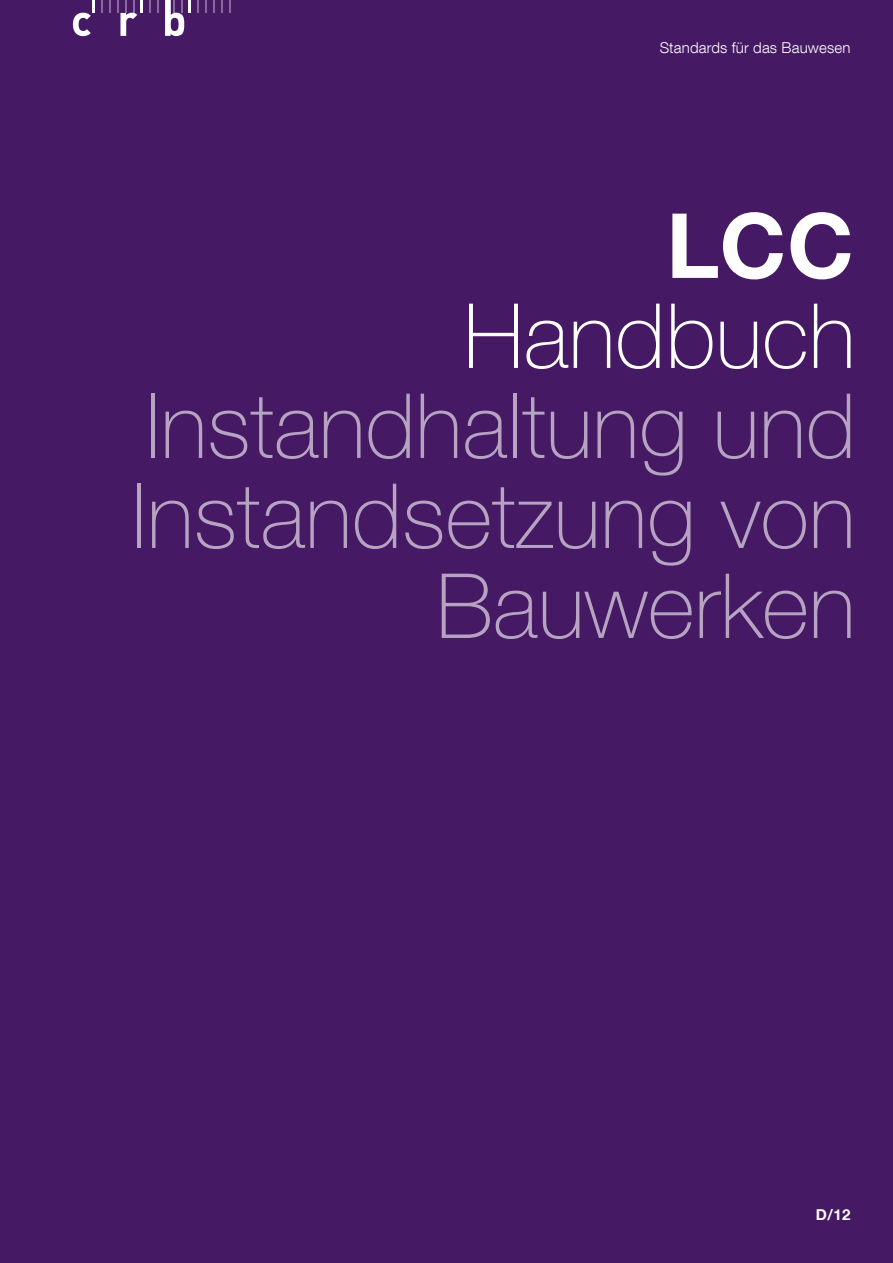
<style>
.page{position:relative;width:893px;height:1263px;background:#461964}
.page>*{position:absolute;margin:0;border:0;box-sizing:border-box;transform-origin:0 0}
.t1{font:100 90px/90px "Helvetica Neue LT Com";color:#b5a3c1;text-align:right}
.t2{font:100 90px "Helvetica Neue LT Com";color:#fff}
.t3{font:700 90px "Helvetica Neue LT Com";color:#fff}
.t4{font:300 15px "Helvetica Neue LT Com";letter-spacing:.01em;color:#fff}
.t5{font:700 15px "Helvetica Neue LT Com";color:#fff}
</style>
<div class="page">
<svg style="left:101px;top:0;width:1px;height:13px"></svg>
<svg style="left:109px;top:0;width:1px;height:13px"></svg>
<svg style="left:149px;top:0;width:1px;height:13px"></svg>
<svg style="left:157px;top:0;width:1px;height:13px"></svg>
<svg style="left:197px;top:0;width:1px;height:13px"></svg>
<svg style="left:205px;top:0;width:1px;height:13px"></svg>
<svg style="left:213px;top:0;width:1px;height:13px"></svg>
<svg style="left:221px;top:0;width:1px;height:13px"></svg>
<svg style="left:229px;top:0;width:1px;height:13px"></svg>
<svg style="left:73px;top:0;width:22px;height:36px"></svg>
<svg style="left:117px;top:0;width:26px;height:36px"></svg>
<svg style="left:165px;top:0;width:26px;height:36px"></svg>
<p class="t4" style="left:660px;top:39px;width:192px">Standards für das Bauwesen</p>
<p class="t3" style="left:666px;top:189px;width:189px">LCC</p>
<p class="t2" style="left:463px;top:282px;width:394px">Handbuch</p>
<p class="t1" style="left:132px;top:380px;width:726px">Instandhaltung und<br>Instandsetzung von<br>Bauwerken</p>
<p class="t5" style="left:816px;top:1205px;width:36px">D/12</p>
</div>
